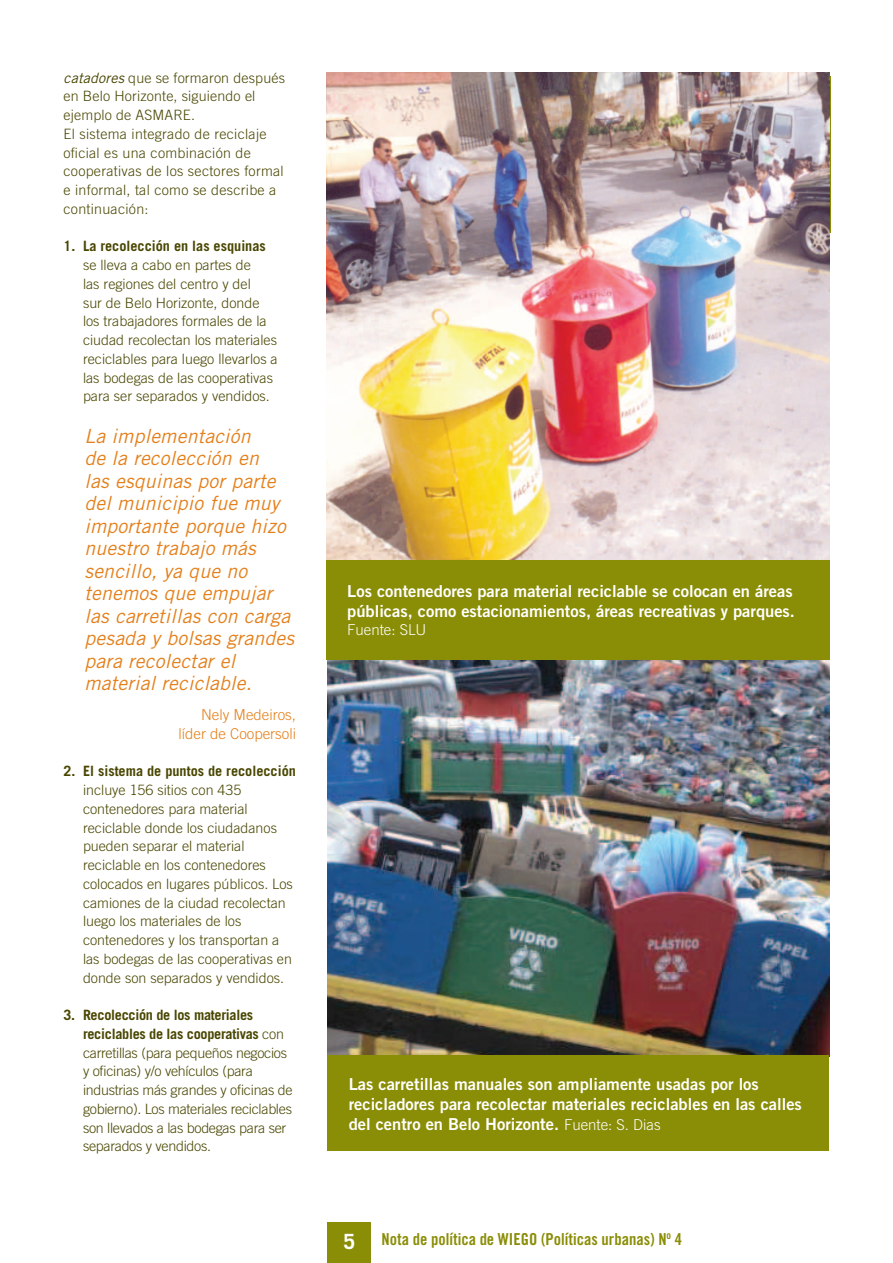
<style>
.page{position:relative;width:893px;height:1263px;background:#fff}
.page>*{position:absolute;margin:0;border:0;box-sizing:border-box;transform-origin:0 0}
.t1{font:700 21px "Trade Gothic";color:#fff}
.Big_text{font:italic 19.5px/22.5px "Trade Gothic";letter-spacing:.01em;color:#e4801b}
.Caption2{font:16.5px/19.8px "Trade Gothic Bold Two";color:#fff}
.t2{font:16.5px "Trade Gothic Bold Cond Twenty";color:#8a8d06}
.left_credit{font:300 15px/18.8px "Trade Gothic";color:#e4801b;text-align:right}
.Caption2-2{font:300 15px "Trade Gothic";color:#fff}
.Body_no_bullet{font:300 14.25px/18.8px "Trade Gothic";color:#494600}
.Body_bellet_no{font:300 14.25px/18.8px "Trade Gothic";color:#494600}
.Body_no_bullet-2{font:300 14.25px/18.8px "Trade Gothic";letter-spacing:-.02em;color:#494600}
.Body1{font:300 14.25px/18.8px "Trade Gothic";letter-spacing:.02em;color:#494600}
.s1{font-weight:400;font-style:italic}
.s2{font-weight:700}
.s3{font-family:"Trade Gothic";font-weight:300;font-size:15px}
</style>
<div class="page">
<div style="left:327px;top:1222px;width:44px;height:41px;background:#8a8d06"></div>
<img style="left:327px;top:660px;width:502px;height:396px">
<div style="left:326px;top:559px;width:503px;height:101px;background:#8a8d06"></div>
<img style="left:326px;top:73px;width:503px;height:487px">
<div style="left:327px;top:1056px;width:502px;height:95px;background:#8a8d06"></div>
<p class="Body1" style="left:64px;top:68px;width:223px"><span class="s1">catadores</span> que se formaron después en Belo Horizonte, siguiendo el ejemplo de ASMARE.</p>
<p class="Body1" style="left:64px;top:124px;width:222px">El sistema integrado de reciclaje oficial es una combinación de cooperativas de los sectores formal e informal, tal como se describe a continuación:</p>
<p class="Body_bellet_no" style="left:83px;top:237px;width:196px;text-indent:-20px"><span class="s2">1. La recolección en las esquinas </span>se lleva a cabo en partes de<br>las regiones del centro y del<br>sur de Belo Horizonte, donde los trabajadores formales de la ciudad recolectan los materiales reciclables para luego llevarlos a las bodegas de las cooperativas para ser separados y vendidos.</p>
<p class="Big_text" style="left:85px;top:424px;width:211px">La implementación<br>de la recolección en<br>las esquinas por parte del municipio fue muy importante porque hizo nuestro trabajo más sencillo, ya que no tenemos que empujar las carretillas con carga pesada y bolsas grandes para recolectar el material reciclable.</p>
<p class="left_credit" style="left:179px;top:705px;width:119px">Nely Medeiros, líder de Coopersoli</p>
<p class="Body_no_bullet" style="left:83px;top:762px;width:214px;text-indent:-20px"><span class="s2">2. El sistema de puntos de recolección </span>incluye 156 sitios con 435 contenedores para material reciclable donde los ciudadanos pueden separar el material reciclable en los contenedores colocados en lugares públicos. Los camiones de la ciudad recolectan luego los materiales de los contenedores y los transportan a las bodegas de las cooperativas en donde son separados y vendidos.</p>
<p class="Body_no_bullet-2" style="left:83px;top:1005px;width:211px;text-indent:-20px"><span class="s2">3. Recolección de los materiales reciclables de las cooperativas</span> con carretillas (para pequeños negocios y oficinas) y/o vehículos (para industrias más grandes y oficinas de gobierno). Los materiales reciclables son llevados a las bodegas para ser separados y vendidos.</p>
<p class="Caption2" style="left:347px;top:581px;width:449px">Los contenedores para material reciclable se colocan en áreas públicas, como estacionamientos, áreas recreativas y parques.</p>
<p class="Caption2-2" style="left:347px;top:621px;width:81px">Fuente: SLU</p>
<p class="Caption2" style="left:349px;top:1074px;width:455px">Las carretillas manuales son ampliamente usadas por los recicladores para recolectar materiales reciclables en las calles del centro en Belo Horizonte. <span class="s3">Fuente: S. Dias</span></p>
<h1 class="t1" style="left:344px;top:1228px;width:13px">5</h1>
<p class="t2" style="left:382px;top:1229px;width:302px">Nota de política de WIEGO (Políticas urbanas) N<sup>o</sup> 4</p>
</div>
